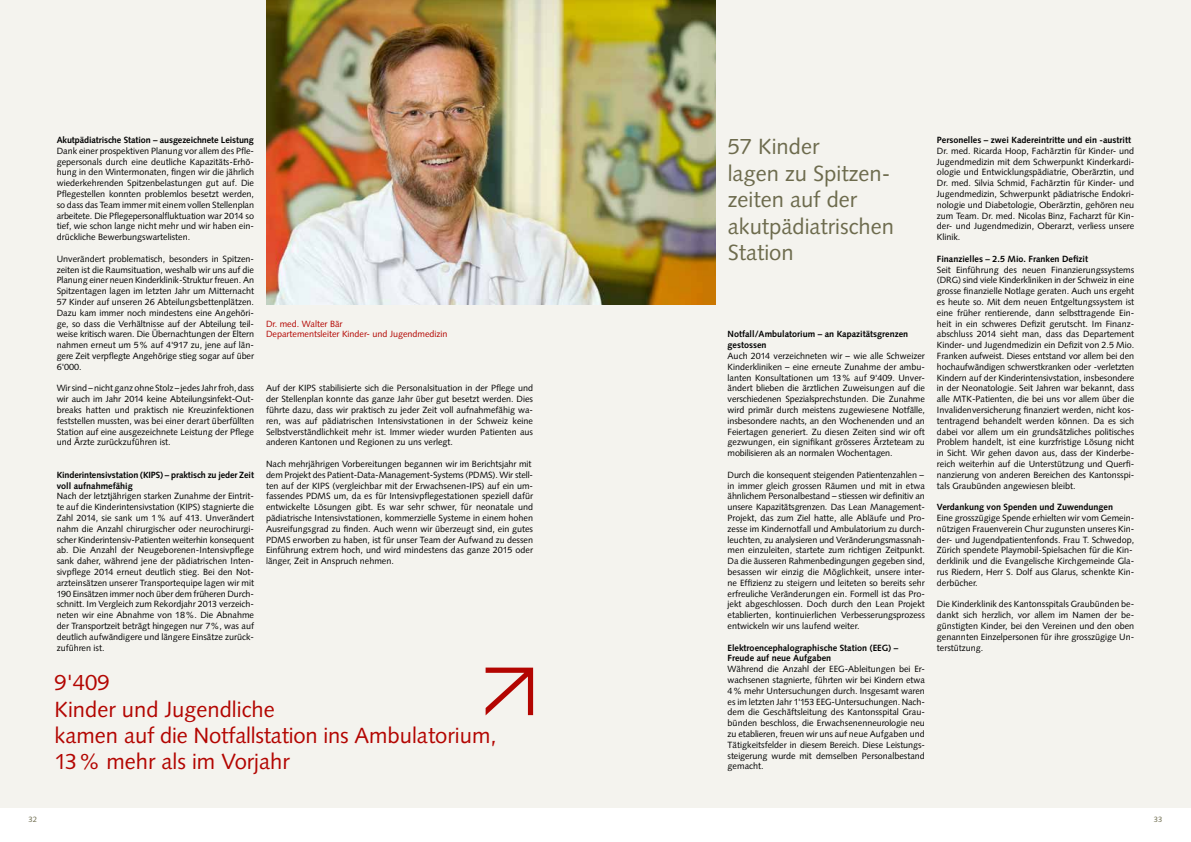
<style>
.page{position:relative;width:1191px;height:842px;background:#fff}
.page>*{position:absolute;margin:0;border:0;box-sizing:border-box;transform-origin:0 0}
.t1{font:22px/26.4px "Syntax";color:#b30501}
.t2{font:22px/26.4px "Syntax";color:#6d6b4d}
.t3{font:9px/10.8px "Syntax";color:#000;text-align:justify}
.t4{font:700 9px/10.8px "Syntax";color:#000}
.t5{font:9px/10.8px "Syntax";color:#b30501}
.t6{font:7.8px "Syntax";color:#6d6b4d}
</style>
<div class="page">
<div style="left:0;top:0;width:1191px;height:808px;background:#f4f3ee"></div>
<img style="left:266px;top:0;width:449px;height:305px">
<svg style="left:485px;top:667px;width:48px;height:48px"></svg>
<p class="t4" style="left:57px;top:134px;width:199px">Akutpädiatrische Station – ausgezeichnete Leistung</p>
<p class="t3" style="left:57px;top:145px;width:199px">Dank einer prospektiven Planung vor allem des Pfle&shy;gepersonals durch eine deutliche Kapazitäts-Erhö&shy;hung in den Wintermonaten, fingen wir die jährlich wiederkehrenden Spitzenbelastungen gut auf. Die Pflegestellen konnten problemlos besetzt werden, so dass das Team immer mit einem vollen Stellenplan arbeitete. Die Pflegepersonalfluktuation war 2014 so tief, wie schon lange nicht mehr und wir haben ein&shy;drückliche Bewerbungswartelisten.</p>
<p class="t3" style="left:57px;top:253px;width:199px">Unverändert problematisch, besonders in Spitzen&shy;zeiten ist die Raumsituation, weshalb wir uns auf die Planung einer neuen Kinderklinik-Struktur freuen. An Spitzentagen lagen im letzten Jahr um Mitternacht 57 Kinder auf unseren 26 Abteilungsbettenplätzen.<br>Dazu kam immer noch mindestens eine Angehöri&shy;ge, so dass die Verhältnisse auf der Abteilung teil&shy;weise kritisch waren. Die Übernachtungen der Eltern nahmen erneut um 5% auf 4'917 zu, jene auf län&shy;gere Zeit verpflegte Angehörige stieg sogar auf über 6'000.</p>
<p class="t3" style="left:57px;top:383px;width:199px">Wir sind – nicht ganz ohne Stolz – jedes Jahr froh, dass wir auch im Jahr 2014 keine Abteilungsinfekt-Out&shy;breaks hatten und praktisch nie Kreuzinfektionen feststellen mussten, was bei einer derart überfüllten Station auf eine ausgezeichnete Leistung der Pflege und Ärzte zurückzuführen ist.</p>
<p class="t4" style="left:57px;top:469px;width:199px">Kinderintensivstation (KIPS) – praktisch zu jeder Zeit voll aufnahmefähig</p>
<p class="t3" style="left:57px;top:491px;width:199px">Nach der letztjährigen starken Zunahme der Eintrit&shy;te auf die Kinderintensivstation (KIPS) stagnierte die Zahl 2014, sie sank um 1 % auf 413. Unverändert nahm die Anzahl chirurgischer oder neurochirurgi&shy;scher Kinderintensiv-Patienten weiterhin konsequent ab. Die Anzahl der Neugeborenen-Intensivpflege sank daher, während jene der pädiatrischen Inten&shy;sivpflege 2014 erneut deutlich stieg. Bei den Not&shy;arzteinsätzen unserer Transportequipe lagen wir mit 190 Einsätzen immer noch über dem früheren Durch&shy;schnitt. Im Vergleich zum Rekordjahr 2013 verzeich&shy;neten wir eine Abnahme von 18%. Die Abnahme der Transportzeit beträgt hingegen nur 7%, was auf deutlich aufwändigere und längere Einsätze zurück&shy;zuführen ist.</p>
<p class="t5" style="left:266px;top:318px;width:183px">Dr. med. Walter Bär<br>Departementsleiter Kinder- und Jugendmedizin</p>
<p class="t3" style="left:266px;top:383px;width:269px">Auf der KIPS stabilisierte sich die Personalsituation in der Pflege und der Stellenplan konnte das ganze Jahr über gut besetzt werden. Dies führte dazu, dass wir praktisch zu jeder Zeit voll aufnahmefähig wa&shy;ren, was auf pädiatrischen Intensivstationen in der Schweiz keine Selbstverständlichkeit mehr ist. Immer wieder wurden Patienten aus anderen Kantonen und Regionen zu uns verlegt.</p>
<p class="t3" style="left:266px;top:458px;width:269px;text-align:left">Nach mehrjährigen Vorbereitungen begannen wir im Berichtsjahr mit dem Projekt des Patient-Data-Management-Systems (PDMS). Wir stell&shy;ten auf der KIPS (vergleichbar mit der Erwachsenen-IPS) auf ein um&shy;fassendes PDMS um, da es für Intensivpflegestationen speziell dafür entwickelte Lösungen gibt. Es war sehr schwer, für neonatale und pädiatrische Intensivstationen, kommerzielle Systeme in einem hohen Ausreifungsgrad zu finden. Auch wenn wir überzeugt sind, ein gutes PDMS erworben zu haben, ist für unser Team der Aufwand zu dessen Einführung extrem hoch, und wird mindestens das ganze 2015 oder länger, Zeit in Anspruch nehmen.</p>
<h1 class="t1" style="left:55px;top:669px;width:443px">9'409<br>Kinder und Jugendliche<br>kamen auf die Notfallstation ins Ambulatorium,<br>13% mehr als im Vorjahr</h1>
<h1 class="t2" style="left:727px;top:134px;width:168px">57 Kinder<br>lagen zu Spitzen&shy;zeiten auf der akutpädiatrischen<br>Station</h1>
<p class="t4" style="left:727px;top:329px;width:182px">Notfall/Ambulatorium – an Kapazitätsgrenzen gestossen</p>
<p class="t3" style="left:727px;top:350px;width:199px">Auch 2014 verzeichneten wir – wie alle Schweizer Kinderkliniken – eine erneute Zunahme der ambu&shy;lanten Konsultationen um 13% auf 9'409. Unver&shy;ändert blieben die ärztlichen Zuweisungen auf die verschiedenen Spezialsprechstunden. Die Zunahme wird primär durch meistens zugewiesene Notfälle, insbesondere nachts, an den Wochenenden und an Feiertagen generiert. Zu diesen Zeiten sind wir oft gezwungen, ein signifikant grösseres Ärzteteam zu mobilisieren als an normalen Wochentagen.</p>
<p class="t3" style="left:727px;top:469px;width:199px;text-align:left">Durch die konsequent steigenden Patientenzahlen – in immer gleich grossen Räumen und mit in etwa ähnlichem Personalbestand – stiessen wir definitiv an unsere Kapazitätsgrenzen. Das Lean Management-Projekt, das zum Ziel hatte, alle Abläufe und Pro&shy;zesse im Kindernotfall und Ambulatorium zu durch&shy;leuchten, zu analysieren und Veränderungsmassnah&shy;men einzuleiten, startete zum richtigen Zeitpunkt.<br>Da die äusseren Rahmenbedingungen gegeben sind, besassen wir einzig die Möglichkeit, unsere inter&shy;ne Effizienz zu steigern und leiteten so bereits sehr erfreuliche Veränderungen ein. Formell ist das Pro&shy;jekt abgeschlossen. Doch durch den Lean Projekt etablierten, kontinuierlichen Verbesserungsprozess entwickeln wir uns laufend weiter.</p>
<p class="t4" style="left:727px;top:642px;width:172px">Elektroencephalographische Station (EEG) –<br>Freude auf neue Aufgaben</p>
<p class="t3" style="left:727px;top:664px;width:199px">Während die Anzahl der EEG-Ableitungen bei Er&shy;wachsenen stagnierte, führten wir bei Kindern etwa 4% mehr Untersuchungen durch. Insgesamt waren es im letzten Jahr 1'153 EEG-Untersuchungen. Nach&shy;dem die Geschäftsleitung des Kantonsspital Grau&shy;bünden beschloss, die Erwachsenenneurologie neu zu etablieren, freuen wir uns auf neue Aufgaben und Tätigkeitsfelder in diesem Bereich. Diese Leistungs&shy;steigerung wurde mit demselben Personalbestand gemacht.</p>
<p class="t4" style="left:937px;top:134px;width:195px">Personelles – zwei Kadereintritte und ein -austritt</p>
<p class="t3" style="left:937px;top:145px;width:199px">Dr. med. Ricarda Hoop, Fachärztin für Kinder- und Jugendmedizin mit dem Schwerpunkt Kinderkardi&shy;ologie und Entwicklungspädiatrie, Oberärztin, und Dr. med. Silvia Schmid, Fachärztin für Kinder- und Jugendmedizin, Schwerpunkt pädiatrische Endokri&shy;nologie und Diabetologie, Oberärztin, gehören neu zum Team. Dr. med. Nicolas Binz, Facharzt für Kin&shy;der- und Jugendmedizin, Oberarzt, verliess unsere Klinik.</p>
<p class="t4" style="left:937px;top:253px;width:153px">Finanzielles – 2.5 Mio. Franken Defizit</p>
<p class="t3" style="left:937px;top:264px;width:199px">Seit Einführung des neuen Finanzierungssystems (DRG) sind viele Kinderkliniken in der Schweiz in eine grosse finanzielle Notlage geraten. Auch uns ergeht es heute so. Mit dem neuen Entgeltungssystem ist eine früher rentierende, dann selbsttragende Ein&shy;heit in ein schweres Defizit gerutscht. Im Finanz&shy;abschluss 2014 sieht man, dass das Departement Kinder- und Jugendmedizin ein Defizit von 2.5 Mio.<br>Franken aufweist. Dieses entstand vor allem bei den hochaufwändigen schwerstkranken oder -verletzten Kindern auf der Kinderintensivstation, insbesondere in der Neonatologie. Seit Jahren war bekannt, dass alle MTK-Patienten, die bei uns vor allem über die Invalidenversicherung finanziert werden, nicht kos&shy;tentragend behandelt werden können. Da es sich dabei vor allem um ein grundsätzliches politisches Problem handelt, ist eine kurzfristige Lösung nicht in Sicht. Wir gehen davon aus, dass der Kinderbe&shy;reich weiterhin auf die Unterstützung und Querfi&shy;nanzierung von anderen Bereichen des Kantonsspi&shy;tals Graubünden angewiesen bleibt.</p>
<p class="t4" style="left:937px;top:502px;width:178px">Verdankung von Spenden und Zuwendungen</p>
<p class="t3" style="left:937px;top:512px;width:199px;text-align:left">Eine grosszügige Spende erhielten wir vom Gemein&shy;nützigen Frauenverein Chur zugunsten unseres Kin&shy;der- und Jugendpatientenfonds. Frau T. Schwedop, Zürich spendete Playmobil-Spielsachen für die Kin&shy;derklinik und die Evangelische Kirchgemeinde Gla&shy;rus Riedern, Herr S. Dolf aus Glarus, schenkte Kin&shy;derbücher.</p>
<p class="t3" style="left:937px;top:599px;width:199px">Die Kinderklinik des Kantonsspitals Graubünden be&shy;dankt sich herzlich, vor allem im Namen der be&shy;günstigten Kinder, bei den Vereinen und den oben genannten Einzelpersonen für ihre grosszügige Un&shy;terstützung.</p>
<p class="t6" style="left:28px;top:815px;width:10px">32</p>
<p class="t6" style="left:1154px;top:815px;width:10px">33</p>
</div>
